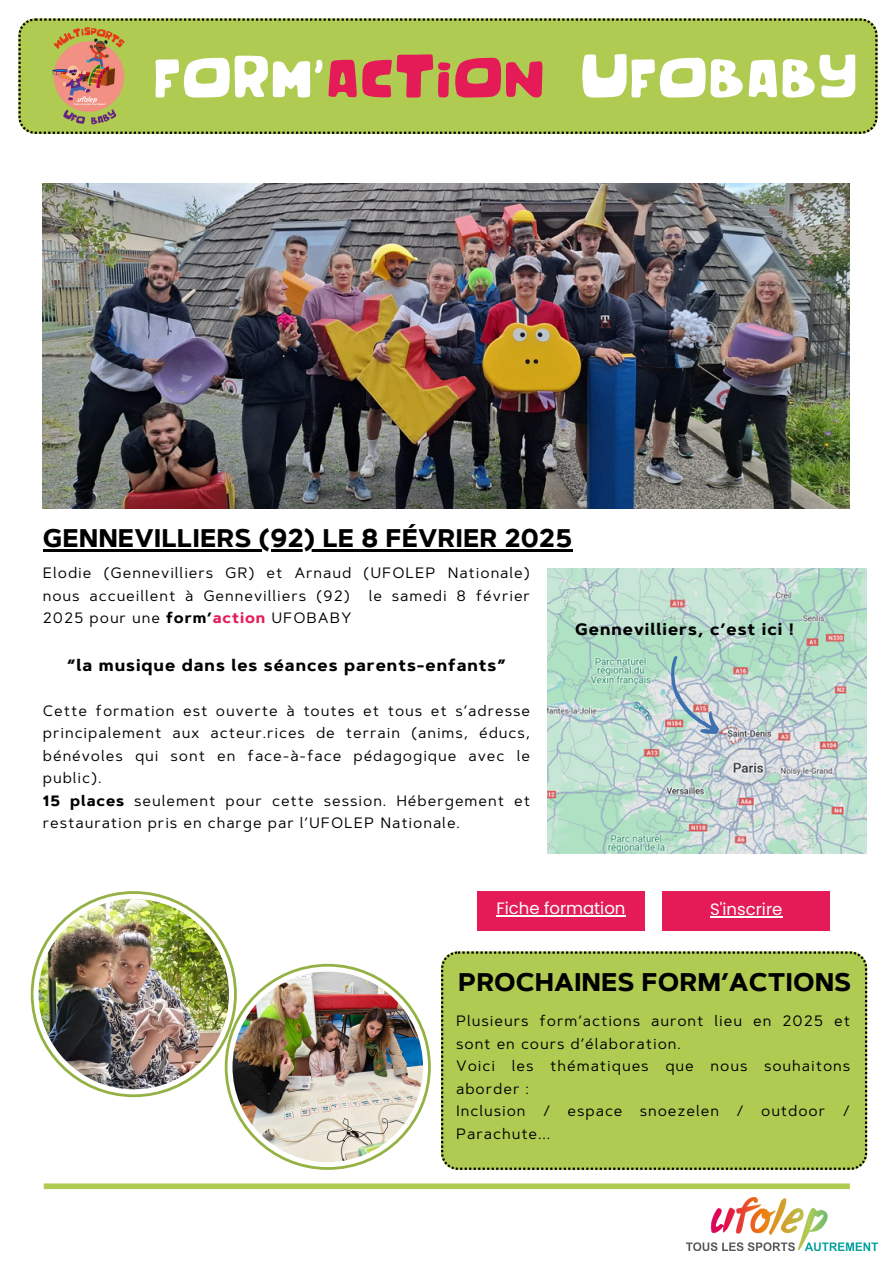
<style>
.page{position:relative;width:894px;height:1264px;background:#fff}
.page>*{position:absolute;margin:0;border:0;box-sizing:border-box;transform-origin:0 0}
.t1{font:53.85px "Rimbo";letter-spacing:.05em;color:#fff}
.t2{font:700 25.5px "Artegra Sans";color:#000}
.t3{font:700 16.5px "Artegra Sans";letter-spacing:.06em;color:#000}
.t4{font:16.5px "Poppins";color:#fff}
.t5{font:15px/22.5px "Artegra Sans";letter-spacing:.06em;color:#000}
.s1{color:#e51b58}
.s2{font-weight:700}
.s3{font-weight:700;color:#e51b58}
</style>
<div class="page">
<img style="left:43px;top:184px;width:805px;height:324px">
<div style="left:44px;top:1183px;width:805px;height:5px;background:#b0cb52"></div>
<div style="left:441px;top:951px;width:426px;height:218px;background:#b0cb52"></div>
<div style="left:662px;top:891px;width:167px;height:40px;background:#e51b58"></div>
<img style="left:686px;top:1197px;width:191px;height:53px">
<div style="left:18px;top:18px;width:859px;height:116px;background:#b0cb52"></div>
<img style="left:38px;top:25px;width:103px;height:103px">
<svg style="left:31px;top:891px;width:206px;height:206px;fill:#94b143"></svg>
<svg style="left:33px;top:893px;width:201px;height:201px"></svg>
<img style="left:39px;top:898px;width:190px;height:191px;border-radius:50%">
<svg style="left:225px;top:963px;width:205px;height:206px"></svg>
<svg style="left:227px;top:966px;width:201px;height:201px"></svg>
<img style="left:232px;top:971px;width:191px;height:190px;border-radius:50%">
<div style="left:477px;top:891px;width:167px;height:39px;background:#e51b58"></div>
<img style="left:547px;top:569px;width:319px;height:284px">
<svg style="left:655px;top:655px;width:69px;height:87px"></svg>
<hr style="left:710px;top:916px;width:72px;height:1px;background:#fff">
<hr style="left:43px;top:549px;width:529px;height:2px;background:#000">
<hr style="left:496px;top:915px;width:129px;height:1px;background:#fff">
<p class="t1" style="left:154px;top:44px;width:703px">FORM’<span class="s1">ACTION</span> UFOBABY</p>
<p class="t2" style="left:43px;top:522px;width:531px">GENNEVILLIERS (92) LE 8 FÉVRIER 2025</p>
<p class="t5" style="left:43px;top:562px;width:488px;text-align:justify">Elodie (Gennevilliers GR) et Arnaud (UFOLEP Nationale) nous accueillent à Gennevilliers (92) le samedi 8 février 2025 pour une <span class="s2">form’</span><span class="s3">action</span> UFOBABY</p>
<h2 class="t3" style="left:67px;top:654px;width:440px">“la musique dans les séances parents-enfants”</h2>
<p class="t5" style="left:43px;top:699px;width:488px;text-align:justify">Cette formation est ouverte à toutes et tous et s’adresse principalement aux acteur.rices de terrain (anims, éducs, bénévoles qui sont en face-à-face pédagogique avec le public).</p>
<p class="t5" style="left:43px;top:789px;width:488px"><span class="s2">15 places</span> seulement pour cette session. Hébergement et restauration pris en charge par l’UFOLEP Nationale.</p>
<p class="t3" style="left:575px;top:618px;width:220px">Gennevilliers, c’est ici !</p>
<p class="t4" style="left:496px;top:896px;width:130px">Fiche formation</p>
<p class="t4" style="left:710px;top:897px;width:74px">S'inscrire</p>
<h3 class="t2" style="left:458px;top:965px;width:394px">PROCHAINES FORM’ACTIONS</h3>
<p class="t5" style="left:456px;top:1009px;width:395px">Plusieurs form’actions auront lieu en 2025 et sont en cours d’élaboration.</p>
<p class="t5" style="left:456px;top:1054px;width:395px">Voici les thématiques que nous souhaitons aborder :</p>
<p class="t5" style="left:456px;top:1099px;width:395px">Inclusion / espace snoezelen / outdoor /<br>Parachute...</p>
</div>
